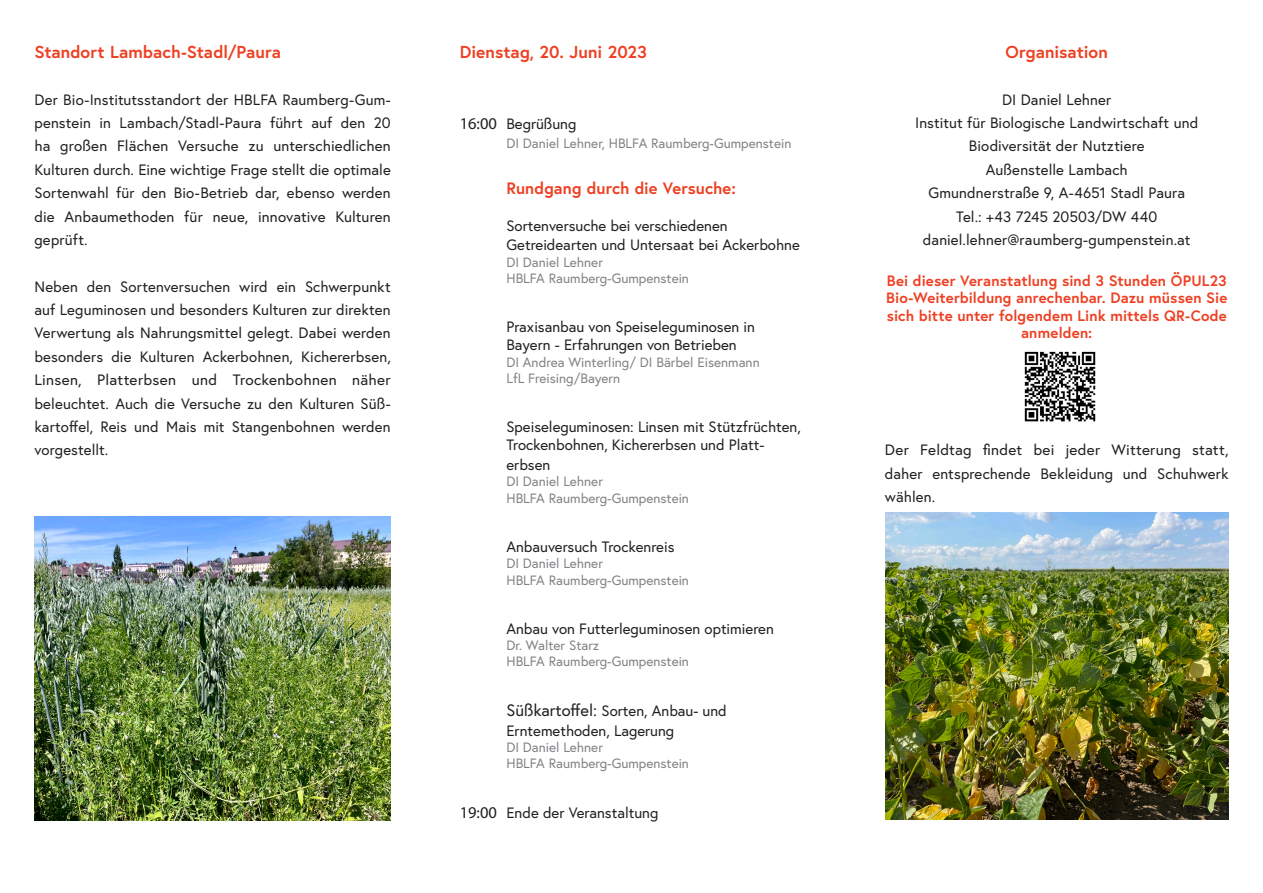
<style>
.page{position:relative;width:1263px;height:893px;background:#fff}
.page>*{position:absolute;margin:0;border:0;box-sizing:border-box;transform-origin:0 0}
.t1{font:700 17.25px "Europa Austria";letter-spacing:.005em;color:#ee4023}
.t2{font:700 16.5px "Europa Austria";letter-spacing:.005em;color:#ee4023}
.t3{font:15px/23.4px "Europa Austria";color:#231f20}
.t4{font:700 15px/17.5px "Europa Austria";letter-spacing:.01em;color:#ee4023;text-align:center}
.t5{font:13.5px/16.2px "Europa Austria";color:#808285}
.s1{font-family:"Myriad Pro";font-size:16.5px}
.s2{font-size:16.5px}
</style>
<div class="page">
<img style="left:34px;top:516px;width:357px;height:304px">
<img style="left:885px;top:513px;width:343px;height:306px">
<img style="left:1024px;top:351px;width:72px;height:71px">
<p class="t1" style="left:34px;top:40px;width:248px">Standort Lambach-Stadl/Paura</p>
<p class="t3" style="left:34px;top:87px;width:358px;text-align:justify">Der Bio-Institutsstandort der HBLFA Raumberg-Gum&shy;penstein in Lambach/Stadl-Paura führt auf den 20 ha großen Flächen Versuche zu unterschiedlichen Kulturen durch. Eine wichtige Frage stellt die optimale Sortenwahl für den Bio-Betrieb dar, ebenso werden die Anbaumethoden für neue, innovative Kulturen geprüft.</p>
<p class="t3" style="left:34px;top:274px;width:358px;text-align:justify">Neben den Sortenversuchen wird ein Schwerpunkt auf Leguminosen und besonders Kulturen zur direkten Verwertung als Nahrungsmittel gelegt. Dabei werden besonders die Kulturen Ackerbohnen, Kichererbsen, Linsen, Platterbsen und Trockenbohnen näher beleuchtet. Auch die Versuche zu den Kulturen Süß&shy;kartoffel, Reis und Mais mit Stangenbohnen werden vorgestellt.</p>
<p class="t1" style="left:460px;top:40px;width:189px">Dienstag, 20. Juni 2023</p>
<p class="t3" style="left:460px;top:111px;width:118px"><span class="s1">16:00</span> Begrüßung</p>
<p class="t5" style="left:506px;top:135px;width:286px">DI Daniel Lehner, HBLFA Raumberg-Gumpenstein</p>
<p class="t2" style="left:506px;top:177px;width:231px">Rundgang durch die Versuche:</p>
<p class="t3" style="left:506px;top:215px;width:295px;line-height:19.8px">Sortenversuche bei verschiedenen<br>Getreidearten und Untersaat bei Ackerbohne</p>
<p class="t5" style="left:506px;top:253px;width:184px">DI Daniel Lehner<br>HBLFA Raumberg-Gumpenstein</p>
<p class="t3" style="left:506px;top:318px;width:250px;line-height:18px">Praxisanbau von Speiseleguminosen in<br>Bayern - Erfahrungen von Betrieben</p>
<p class="t5" style="left:506px;top:353px;width:255px">DI Andrea Winterling/ DI Bärbel Eisenmann<br>LfL Freising/Bayern</p>
<p class="t3" style="left:506px;top:418px;width:296px;line-height:18px">Speiseleguminosen: Linsen mit Stützfrüchten,<br>Trockenbohnen, Kichererbsen und Platt-</p>
<p class="t3" style="left:506px;top:453px;width:45px">erbsen</p>
<p class="t5" style="left:506px;top:473px;width:184px">DI Daniel Lehner<br>HBLFA Raumberg-Gumpenstein</p>
<p class="t3" style="left:506px;top:535px;width:170px">Anbauversuch Trockenreis</p>
<p class="t5" style="left:506px;top:555px;width:184px">DI Daniel Lehner<br>HBLFA Raumberg-Gumpenstein</p>
<p class="t3" style="left:506px;top:617px;width:269px">Anbau von Futterleguminosen optimieren</p>
<p class="t5" style="left:506px;top:637px;width:184px">Dr. Walter Starz<br>HBLFA Raumberg-Gumpenstein</p>
<p class="t3" style="left:506px;top:701px;width:222px;line-height:19.8px"><span class="s2">Süßkartoffel:</span> Sorten, Anbau- und<br>Erntemethoden, Lagerung</p>
<p class="t5" style="left:506px;top:739px;width:184px">DI Daniel Lehner<br>HBLFA Raumberg-Gumpenstein</p>
<p class="t3" style="left:460px;top:801px;width:200px"><span class="s1">19:00</span> Ende der Veranstaltung</p>
<p class="t1" style="left:1005px;top:40px;width:104px">Organisation</p>
<p class="t3" style="left:915px;top:87px;width:285px;text-align:center">DI Daniel Lehner<br>Institut für Biologische Landwirtschaft und<br>Biodiversität der Nutztiere<br>Außenstelle Lambach<br>Gmundnerstraße 9, A-4651 Stadl Paura<br>Tel.: +43 7245 20503/DW 440 daniel.lehner@raumberg-gumpenstein.at</p>
<p class="t4" style="left:886px;top:271px;width:343px">Bei dieser Veranstatlung sind 3 Stunden ÖPUL23<br>Bio-Weiterbildung anrechenbar. Dazu müssen Sie sich bitte unter folgendem Link mittels QR-Code anmelden:</p>
<p class="t3" style="left:885px;top:438px;width:345px;text-align:justify">Der Feldtag findet bei jeder Witterung statt, daher entsprechende Bekleidung und Schuhwerk wählen.</p>
</div>
